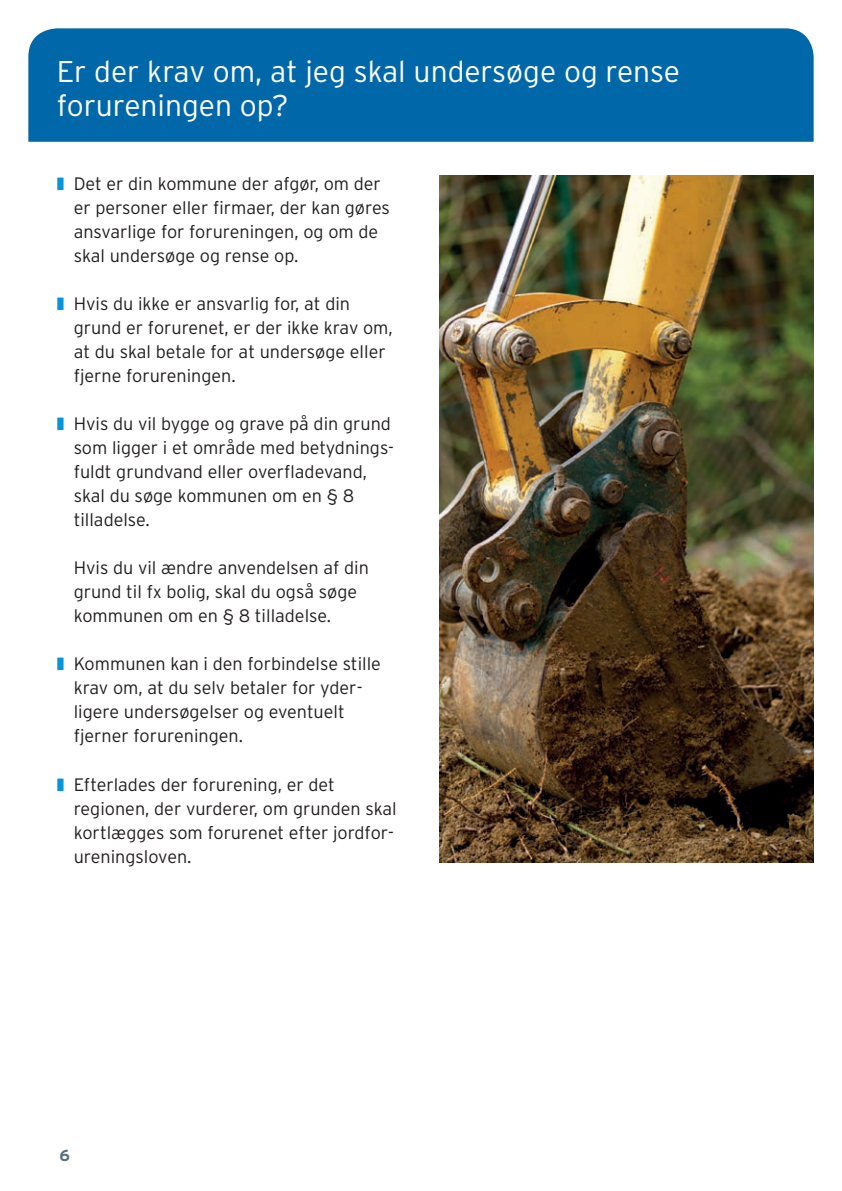
<style>
.page{position:relative;width:842px;height:1191px;background:#fff}
.page>*{position:absolute;margin:0;border:0;box-sizing:border-box;transform-origin:0 0}
.t1{font:300 30px/34px "Interstate";color:#fff}
.t2{font:300 18px/24px "Interstate";color:#231f20}
.t3{font:700 16px "Interstate";color:#5b6f7b}
.s1{color:#0696d7}
</style>
<div class="page">
<div style="left:28px;top:28px;width:786px;height:114px;background:#0068a9"></div>
<img style="left:439px;top:176px;width:375px;height:686px">
<h1 class="t1" style="left:57px;top:54px;width:625px">Er der krav om, at jeg skal undersøge og rense forureningen op?</h1>
<p class="t2" style="left:74px;top:172px;width:318px;text-indent:-17px"><span class="s1">❚</span> Det er din kommune der afgør, om der er personer eller firmaer, der kan gøres ansvarlige for forureningen, og om de skal undersøge og rense op.</p>
<p class="t2" style="left:74px;top:292px;width:321px;text-indent:-17px"><span class="s1">❚</span> Hvis du ikke er ansvarlig for, at din grund er forurenet, er der ikke krav om, at du skal betale for at undersøge eller fjerne forureningen.</p>
<p class="t2" style="left:74px;top:412px;width:322px;text-indent:-17px"><span class="s1">❚</span> Hvis du vil bygge og grave på din grund som ligger i et område med betydnings&shy;fuldt grundvand eller overfladevand, skal du søge kommunen om en § 8 tilladelse.</p>
<p class="t2" style="left:74px;top:556px;width:297px">Hvis du vil ændre anvendelsen af din grund til fx bolig, skal du også søge kommunen om en § 8 tilladelse.</p>
<p class="t2" style="left:74px;top:652px;width:309px;text-indent:-17px"><span class="s1">❚</span> Kommunen kan i den forbindelse stille krav om, at du selv betaler for yder&shy;ligere undersøgelser og eventuelt fjerner forureningen.</p>
<p class="t2" style="left:74px;top:772px;width:325px;text-indent:-17px"><span class="s1">❚</span> Efterlades der forurening, er det regionen, der vurderer, om grunden skal kortlægges som forurenet efter jordfor&shy;ureningsloven.</p>
<p class="t3" style="left:60px;top:1146px;width:12px">6</p>
</div>
